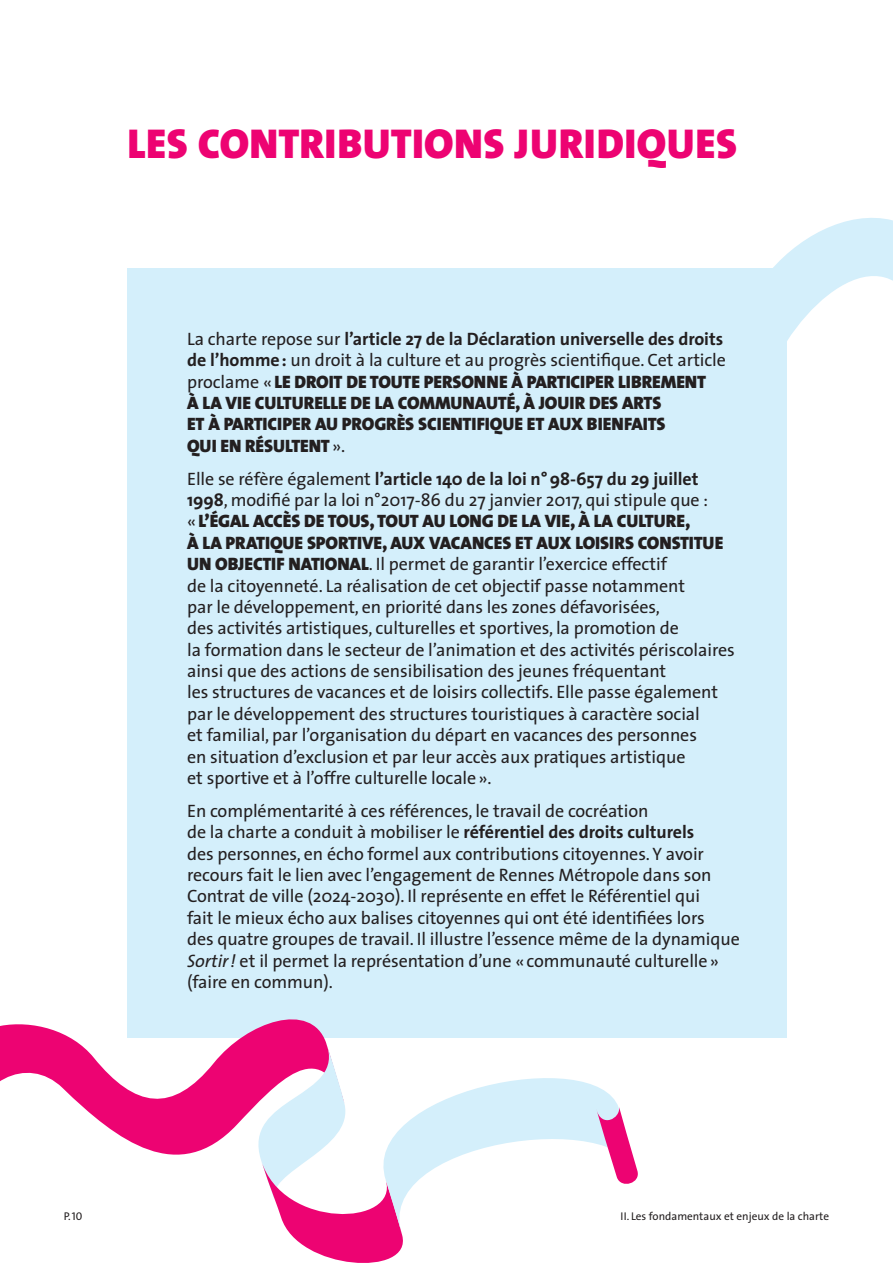
<style>
.page{position:relative;width:893px;height:1263px;background:#fff}
.page>*{position:absolute;margin:0;border:0;box-sizing:border-box;transform-origin:0 0}
.t1{font:42px "The Sans Black Caps";letter-spacing:.01em;color:#ed0372}
.t2{font:18px/21.3px "The Sans";letter-spacing:-.005em;color:#231f20}
.t3{font:18px/21.3px "The Sans Black Caps";letter-spacing:-.005em;color:#231f20}
.t4{font:11.25px "The Sans";color:#231f20}
.t5{font:11.25px "The Sans Caps";color:#231f20}
.s1{font-weight:700}
.s2{font-family:"The Sans"}
.s3{font-family:"The Sans Black Caps"}
.s4{font-style:italic}
</style>
<div class="page">
<svg style="left:773px;top:218px;width:120px;height:123px"></svg>
<div style="left:128px;top:268px;width:659px;height:769px;background:#d4effb"></div>
<svg style="left:0;top:1000px;width:344px;height:155px"></svg>
<svg style="left:240px;top:1043px;width:163px;height:220px"></svg>
<svg style="left:358px;top:1043px;width:261px;height:192px"></svg>
<svg style="left:596px;top:1107px;width:42px;height:82px"></svg>
<h1 class="t1" style="left:128px;top:108px;width:611px">LES CONTRIBUTIONS JURIDIQUES</h1>
<p class="t2" style="left:187px;top:328px;width:540px">La charte repose sur <span class="s1">l’article 27 de la Déclaration universelle des droits de l’homme:</span> un droit à la culture et au progrès scientifique. Cet article</p>
<p class="t3" style="left:187px;top:370px;width:520px"><span class="s2">proclame «</span>LE DROIT DE TOUTE PERSONNE À PARTICIPER LIBREMENT À LA VIE CULTURELLE DE LA COMMUNAUTÉ, À JOUIR DES ARTS<br>ET À PARTICIPER AU PROGRÈS SCIENTIFIQUE ET AUX BIENFAITS<br>QUI EN RÉSULTENT<span class="s2">».</span></p>
<p class="t2" style="left:187px;top:467px;width:522px">Elle se réfère également <span class="s1">l’article 140 de la loi n°98-657 du 29 juillet<br>1998</span>, modifié par la loi n°2017-86 du 27 janvier 2017, qui stipule que :</p>
<p class="t3" style="left:187px;top:510px;width:538px"><span class="s2">«</span>L’ÉGAL ACCÈS DE TOUS, TOUT AU LONG DE LA VIE, À LA CULTURE,<br>À LA PRATIQUE SPORTIVE, AUX VACANCES ET AUX LOISIRS CONSTITUE</p>
<p class="t2" style="left:187px;top:553px;width:549px"><span class="s3">UN OBJECTIF NATIONAL</span>. Il permet de garantir l’exercice effectif<br>de la citoyenneté. La réalisation de cet objectif passe notamment<br>par le développement, en priorité dans les zones défavorisées,<br>des activités artistiques, culturelles et sportives, la promotion de<br>la formation dans le secteur de l’animation et des activités périscolaires ainsi que des actions de sensibilisation des jeunes fréquentant<br>les structures de vacances et de loisirs collectifs. Elle passe également par le développement des structures touristiques à caractère social<br>et familial, par l’organisation du départ en vacances des personnes<br>en situation d’exclusion et par leur accès aux pratiques artistique<br>et sportive et à l’offre culturelle locale».</p>
<p class="t2" style="left:187px;top:800px;width:554px">En complémentarité à ces références, le travail de cocréation<br>de la charte a conduit à mobiliser le <span class="s1">référentiel des droits culturels<br></span>des personnes, en écho formel aux contributions citoyennes. Y avoir recours fait le lien avec l’engagement de Rennes Métropole dans son Contrat de ville (2024-2030). Il représente en effet le Référentiel qui<br>fait le mieux écho aux balises citoyennes qui ont été identifiées lors<br>des quatre groupes de travail. Il illustre l’essence même de la dynamique <span class="s4">Sortir !</span> et il permet la représentation d’une «communauté culturelle» (faire en commun).</p>
<p class="t5" style="left:64px;top:1207px;width:20px">P. 10</p>
<p class="t4" style="left:621px;top:1207px;width:210px">II. Les fondamentaux et enjeux de la charte</p>
</div>
